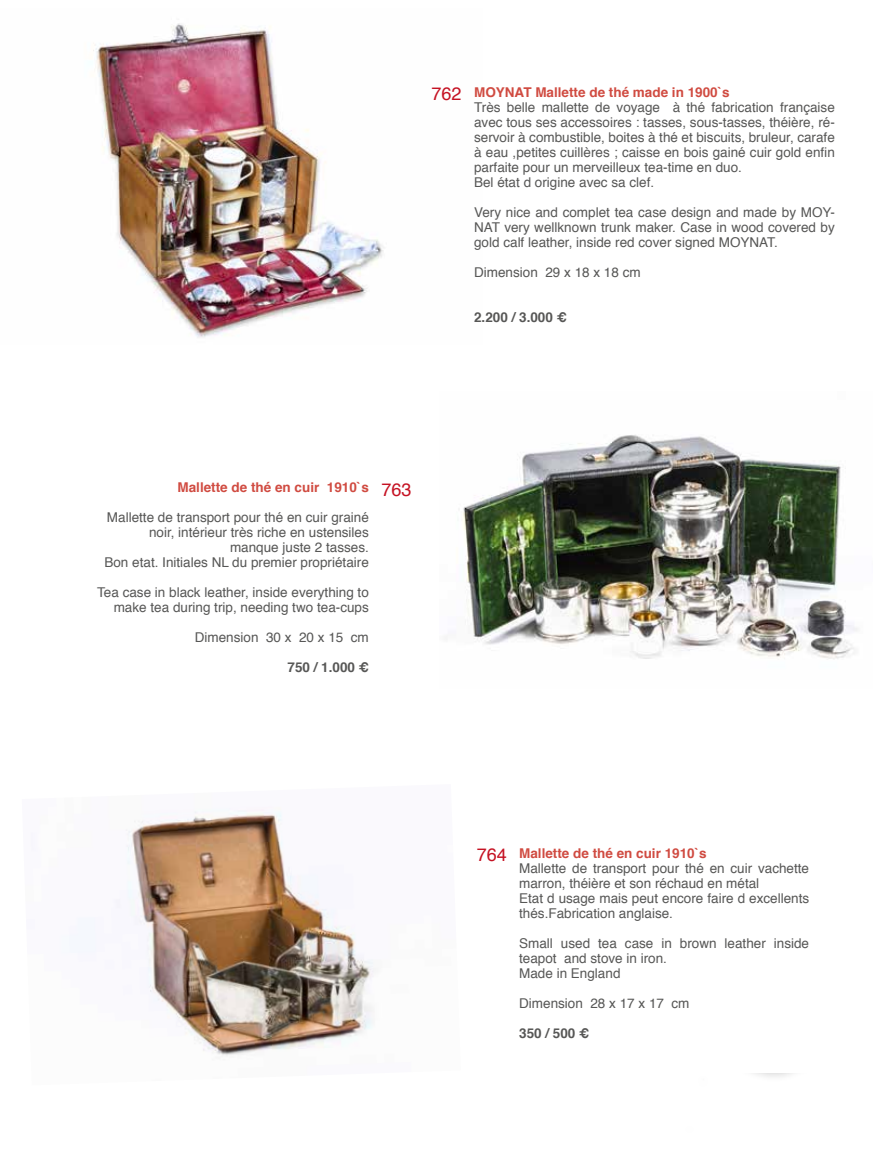
<style>
.page{position:relative;width:893px;height:1149px;background:#fff}
.page>*{position:absolute;margin:0;border:0;box-sizing:border-box;transform-origin:0 0}
.t1{font:18px "Helvetica";color:#c51223}
.t2{font:13.5px/15px "Helvetica";color:#575756}
.t3{font:700 13.5px "Helvetica";color:#d04b41}
.t4{font:700 13.5px "Helvetica";color:#575756}
</style>
<div class="page">
<img style="left:93px;top:23px;width:291px;height:315px">
<img style="left:463px;top:435px;width:395px;height:224px">
<img style="left:116px;top:809px;width:258px;height:247px">
<h1 class="t1" style="left:432px;top:80px;width:32px">762</h1>
<p class="t3" style="left:474px;top:81px;width:257px">MOYNAT Mallette de thé made in 1900`s</p>
<p class="t2" style="left:474px;top:100px;width:362px">Très belle mallette de voyage à thé fabrication française avec tous ses accessoires : tasses, sous-tasses, théière, ré&shy;servoir à combustible, boites à thé et biscuits, bruleur, carafe à eau ,petites cuillères ; caisse en bois gainé cuir gold enfin parfaite pour un merveilleux tea-time en duo.<br>Bel état d origine avec sa clef.</p>
<p class="t2" style="left:474px;top:205px;width:362px;text-align:justify">Very nice and complet tea case design and made by MOY-NAT very wellknown trunk maker. Case in wood covered by gold calf leather, inside red cover signed MOYNAT.</p>
<p class="t2" style="left:474px;top:265px;width:168px">Dimension 29 x 18 x 18 cm</p>
<p class="t4" style="left:474px;top:306px;width:94px">2.200 / 3.000 €</p>
<p class="t3" style="left:178px;top:476px;width:193px">Mallette de thé en cuir 1910`s</p>
<p class="t2" style="left:104px;top:510px;width:266px;text-align:right">Mallette de transport pour thé en cuir grainé noir, intérieur très riche en ustensiles manque juste 2 tasses.<br>Bon etat. Initiales NL du premier propriétaire</p>
<p class="t2" style="left:97px;top:585px;width:273px;text-align:right">Tea case in black leather, inside everything to make tea during trip, needing two tea-cups</p>
<p class="t2" style="left:195px;top:630px;width:176px">Dimension 30 x 20 x 15 cm</p>
<p class="t4" style="left:287px;top:656px;width:83px">750 / 1.000 €</p>
<h1 class="t1" style="left:381px;top:475px;width:32px">763</h1>
<h1 class="t1" style="left:477px;top:840px;width:32px">764</h1>
<p class="t3" style="left:519px;top:841px;width:189px">Mallette de thé en cuir 1910`s</p>
<p class="t2" style="left:519px;top:860px;width:291px">Mallette de transport pour thé en cuir vachette marron, théière et son réchaud en métal<br>Etat d usage mais peut encore faire d excellents thés.Fabrication anglaise.</p>
<p class="t2" style="left:519px;top:935px;width:291px">Small used tea case in brown leather inside teapot and stove in iron.<br>Made in England</p>
<p class="t2" style="left:519px;top:995px;width:172px">Dimension 28 x 17 x 17 cm</p>
<p class="t4" style="left:519px;top:1021px;width:72px">350 / 500 €</p>
</div>
